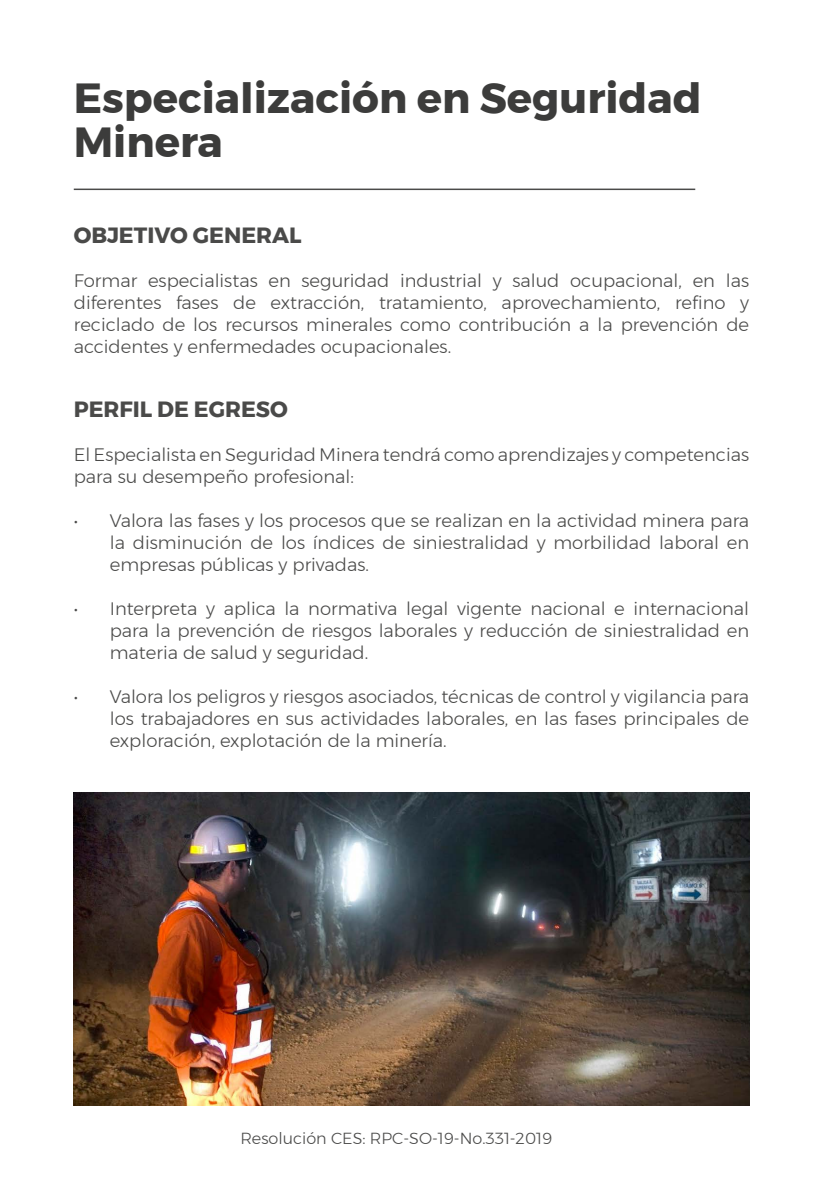
<style>
.page{position:relative;width:840px;height:1191px;background:#fff}
.page>*{position:absolute;margin:0;border:0;box-sizing:border-box;transform-origin:0 0}
.t1{font:700 42px/44px "Montserrat";color:#3c3c3b}
.t2{font:700 22px "Montserrat";color:#4a4a49}
.t3{font:300 18px/22px "Montserrat";color:#4a4a49;text-align:justify}
.t4{font:300 16px "Montserrat";color:#4a4a49}
</style>
<div class="page">
<hr style="left:74px;top:189px;width:620px;height:1px;background:#4a4a49">
<img style="left:74px;top:792px;width:674px;height:314px">
<h1 class="t1" style="left:74px;top:76px;width:629px">Especialización en Seguridad<br>Minera</h1>
<p class="t2" style="left:74px;top:217px;width:229px">OBJETIVO GENERAL</p>
<p class="t3" style="left:74px;top:269px;width:676px">Formar especialistas en seguridad industrial y salud ocupacional, en las diferentes fases de extracción, tratamiento, aprovechamiento, refino y reciclado de los recursos minerales como contribución a la prevención de accidentes y enfermedades ocupacionales.</p>
<p class="t2" style="left:74px;top:391px;width:215px">PERFIL DE EGRESO</p>
<p class="t3" style="left:74px;top:443px;width:676px">El Especialista en Seguridad Minera tendrá como aprendizajes y competencias para su desempeño profesional:</p>
<p class="t3" style="left:110px;top:509px;width:640px;text-indent:-36px">• Valora las fases y los procesos que se realizan en la actividad minera para la disminución de los índices de siniestralidad y morbilidad laboral en empresas públicas y privadas.</p>
<p class="t3" style="left:110px;top:597px;width:640px;text-indent:-36px">• Interpreta y aplica la normativa legal vigente nacional e internacional para la prevención de riesgos laborales y reducción de siniestralidad en materia de salud y seguridad.</p>
<p class="t3" style="left:110px;top:685px;width:640px;text-indent:-36px">• Valora los peligros y riesgos asociados, técnicas de control y vigilancia para los trabajadores en sus actividades laborales, en las fases principales de exploración, explotación de la minería.</p>
<p class="t4" style="left:240px;top:1126px;width:313px">Resolución CES: RPC-SO-19-No.331-2019</p>
</div>
